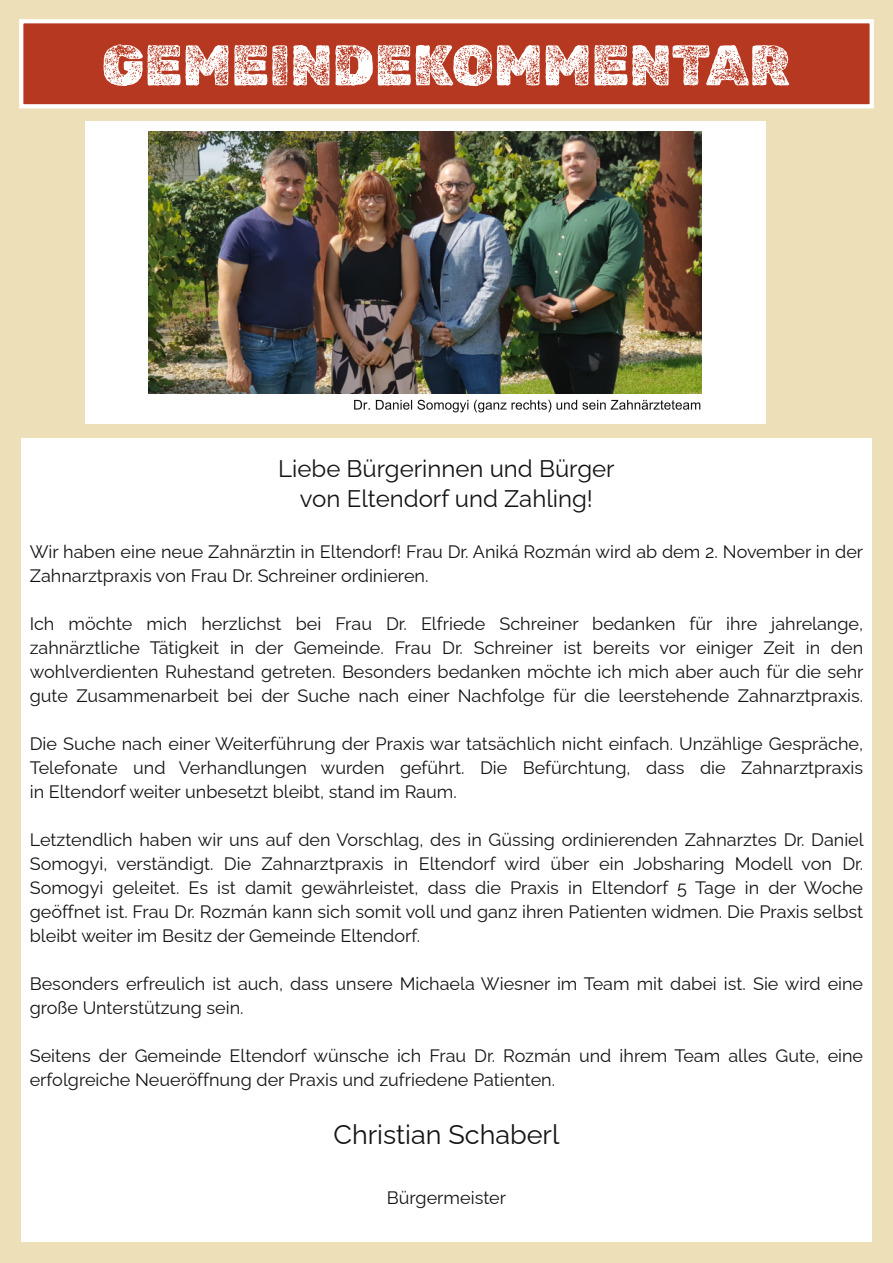
<style>
.page{position:relative;width:893px;height:1263px;background:#ede0b8}
.page>*{position:absolute;margin:0;border:0;box-sizing:border-box;transform-origin:0 0}
.t1{font:57px "Rubik Dirt";color:#fff}
.t2{font:27px "Raleway";color:#161413}
.t3{font:24px/30px "Raleway";color:#161413;text-align:center}
.t4{font:18px/24px "Raleway";color:#161413}
</style>
<div class="page">
<div style="left:85px;top:121px;width:680px;height:303px;background:#fff"></div>
<img style="left:149px;top:132px;width:553px;height:261px">
<svg style="left:354px;top:400px;width:16px;height:10px"></svg>
<svg style="left:376px;top:400px;width:92px;height:12px"></svg>
<svg style="left:474px;top:400px;width:226px;height:12px"></svg>
<div style="left:21px;top:536px;width:851px;height:578px;background:#fff"></div>
<div style="left:21px;top:438px;width:851px;height:103px;background:#fff"></div>
<div style="left:21px;top:1106px;width:851px;height:136px;background:#fff"></div>
<div style="left:21px;top:21px;width:851px;height:85px;background:#b73820"></div>
<div style="left:19px;top:19px;width:855px;height:89px;border:4px solid #fff"></div>
<h1 class="t1" style="left:102px;top:32px;width:690px">GEMEINDEKOMMENTAR</h1>
<h3 class="t3" style="left:278px;top:453px;width:338px">Liebe Bürgerinnen und Bürger von Eltendorf und Zahling!</h3>
<p class="t4" style="left:30px;top:539px;width:835px">Wir haben eine neue Zahnärztin in Eltendorf! Frau Dr. Aniká Rozmán wird ab dem 2. November in der<br>Zahnarztpraxis von Frau Dr. Schreiner ordinieren.</p>
<p class="t4" style="left:30px;top:611px;width:835px;text-align:justify">Ich möchte mich herzlichst bei Frau Dr. Elfriede Schreiner bedanken für ihre jahrelange, zahnärztliche Tätigkeit in der Gemeinde. Frau Dr. Schreiner ist bereits vor einiger Zeit in den wohlverdienten Ruhestand getreten. Besonders bedanken möchte ich mich aber auch für die sehr gute Zusammenarbeit bei der Suche nach einer Nachfolge für die leerstehende Zahnarztpraxis.</p>
<p class="t4" style="left:30px;top:731px;width:835px;text-align:justify">Die Suche nach einer Weiterführung der Praxis war tatsächlich nicht einfach. Unzählige Gespräche, Telefonate und Verhandlungen wurden geführt. Die Befürchtung, dass die Zahnarztpraxis in Eltendorf weiter unbesetzt bleibt, stand im Raum.</p>
<p class="t4" style="left:30px;top:827px;width:835px;text-align:justify">Letztendlich haben wir uns auf den Vorschlag, des in Güssing ordinierenden Zahnarztes Dr. Daniel Somogyi, verständigt. Die Zahnarztpraxis in Eltendorf wird über ein Jobsharing Modell von Dr.<br>Somogyi geleitet. Es ist damit gewährleistet, dass die Praxis in Eltendorf 5 Tage in der Woche geöffnet ist. Frau Dr. Rozmán kann sich somit voll und ganz ihren Patienten widmen. Die Praxis selbst bleibt weiter im Besitz der Gemeinde Eltendorf.</p>
<p class="t4" style="left:30px;top:971px;width:835px">Besonders erfreulich ist auch, dass unsere Michaela Wiesner im Team mit dabei ist. Sie wird eine große Unterstützung sein.</p>
<p class="t4" style="left:30px;top:1043px;width:835px">Seitens der Gemeinde Eltendorf wünsche ich Frau Dr. Rozmán und ihrem Team alles Gute, eine erfolgreiche Neueröffnung der Praxis und zufriedene Patienten.</p>
<h2 class="t2" style="left:333px;top:1119px;width:227px">Christian Schaberl</h2>
<p class="t4" style="left:387px;top:1186px;width:121px">Bürgermeister</p>
</div>
